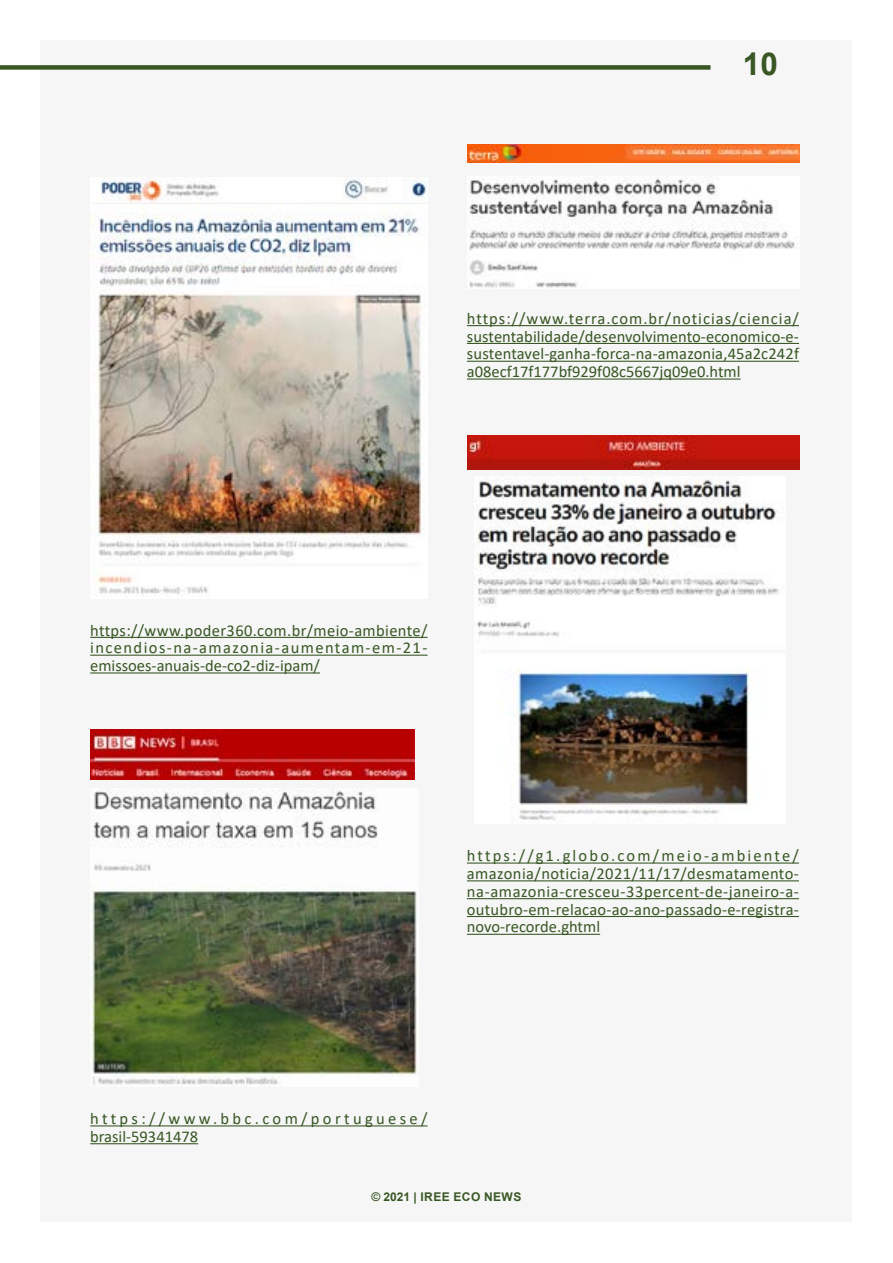
<style>
.page{position:relative;width:893px;height:1263px;background:#fff}
.page>*{position:absolute;margin:0;border:0;box-sizing:border-box;transform-origin:0 0}
.t1{font:700 31.5px "Arial";color:#385724}
.t2{font:16.5px/17.9px "Calibri";color:#385724;text-align:justify}
.t3{font:16.5px/17.9px "Calibri";letter-spacing:.2em;color:#385724}
.t4{font:700 12px "Arial";letter-spacing:.035em;color:#385724}
</style>
<div class="page">
<div style="left:40px;top:40px;width:812px;height:1182px;background:#f6f6f6"></div>
<div style="left:0;top:65px;width:710px;height:5px;background:#385724"></div>
<hr style="left:467px;top:325px;width:332px;height:1px;background:#385724">
<hr style="left:467px;top:343px;width:332px;height:1px;background:#385724">
<hr style="left:467px;top:361px;width:332px;height:1px;background:#385724">
<hr style="left:467px;top:378px;width:274px;height:2px;background:#385724">
<hr style="left:467px;top:862px;width:332px;height:1px;background:#385724">
<hr style="left:467px;top:880px;width:332px;height:1px;background:#385724">
<hr style="left:467px;top:898px;width:332px;height:1px;background:#385724">
<hr style="left:467px;top:916px;width:332px;height:1px;background:#385724">
<hr style="left:467px;top:934px;width:133px;height:1px;background:#385724">
<img style="left:467px;top:144px;width:332px;height:19px">
<img style="left:469px;top:179px;width:326px;height:109px">
<img style="left:467px;top:435px;width:332px;height:35px">
<img style="left:477px;top:479px;width:302px;height:341px">
<hr style="left:90px;top:637px;width:337px;height:1px;background:#385724">
<hr style="left:90px;top:655px;width:337px;height:1px;background:#385724">
<hr style="left:90px;top:672px;width:230px;height:1px;background:#385724">
<hr style="left:90px;top:1125px;width:337px;height:1px;background:#385724">
<hr style="left:90px;top:1143px;width:108px;height:1px;background:#385724">
<img style="left:98px;top:177px;width:328px;height:417px">
<img style="left:90px;top:729px;width:324px;height:50px">
<img style="left:92px;top:791px;width:325px;height:294px">
<h1 class="t1" style="left:743px;top:42px;width:37px">10</h1>
<p class="t2" style="left:467px;top:309px;width:334px">https://www.terra.com.br/noticias/ciencia/ sustentabilidade/desenvolvimento-economico-e&shy;sustentavel-ganha-forca-na-amazonia,45a2c242f a08ecf17f177bf929f08c5667jq09e0.html</p>
<p class="t2" style="left:90px;top:621px;width:339px">https://www.poder360.com.br/meio-ambiente/ incendios-na-amazonia-aumentam-em-21- emissoes-anuais-de-co2-diz-ipam/</p>
<p class="t2" style="left:467px;top:846px;width:334px">https://g1.globo.com/meio-ambiente/ amazonia/noticia/2021/11/17/desmatamento&shy;na-amazonia-cresceu-33percent-de-janeiro-a&shy;outubro-em-relacao-ao-ano-passado-e-registra&shy;novo-recorde.ghtml</p>
<p class="t3" style="left:90px;top:1109px;width:339px">https://www.bbc.com/portuguese/ brasil-59341478</p>
<p class="t4" style="left:371px;top:1188px;width:151px">© 2021 | IREE ECO NEWS</p>
</div>
